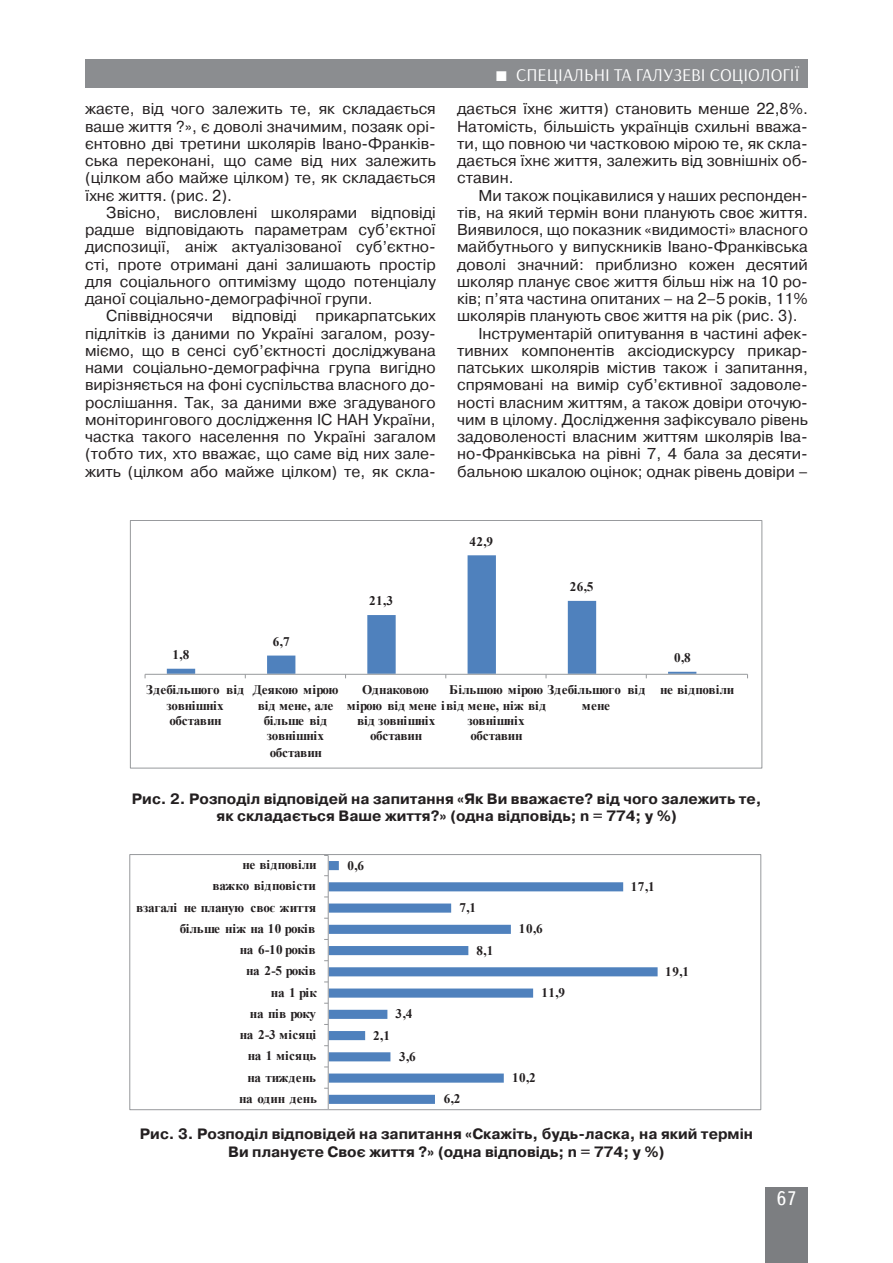
<style>
.page{position:relative;width:893px;height:1263px;background:#fff}
.page>*{position:absolute;margin:0;border:0;box-sizing:border-box;transform-origin:0 0}
.t1{font:19.5px "Ukrainian Text";color:#fff}
.t2{font:18px "Arsenal";color:#fff}
.Текст_основной{font:15.75px/17.2px "Pragmatica C";color:#231f20;text-align:justify}
.Рисунок_подпись{font:700 15px/17.2px "Pragmatica C";color:#231f20;text-align:center}
.t3{font:700 13.2px/15.8px "Times New Roman";letter-spacing:-.015em;color:#231f20;text-align:center}
.t4{font:700 13.2px "Times New Roman";letter-spacing:-.04em;color:#231f20}
.t5{font:700 13.2px "Times New Roman";letter-spacing:.01em;color:#231f20}
.t6{font:700 13.2px "Times New Roman";letter-spacing:.005em;color:#231f20}
.t7{font:700 13.2px/15.1px "Times New Roman";letter-spacing:-.035em;color:#231f20}
</style>
<div class="page">
<div style="left:765px;top:1187px;width:43px;height:76px;background:#7c7e81"></div>
<div style="left:85px;top:60px;width:723px;height:28px;background:#8b8d90"></div>
<svg style="left:130px;top:521px;width:632px;height:248px"></svg>
<svg style="left:129px;top:855px;width:632px;height:255px"></svg>
<p class="Текст_основной" style="left:85px;top:100px;width:352px">жаєте, від чого залежить те, як складається ваше життя ?», є доволі значимим, позаяк орі&shy;єнтовно дві третини школярів Івано-Франків&shy;ська переконані, що саме від них залежить (цілком або майже цілком) те, як складається їхнє життя. (рис. 2).</p>
<p class="Текст_основной" style="left:85px;top:204px;width:352px;text-indent:21px">Звісно, висловлені школярами відповіді радше відповідають параметрам суб’єктної диспозиції, аніж актуалізованої суб’єктно&shy;сті, проте отримані дані залишають простір для соціального оптимізму щодо потенціалу даної соціально-демографічної групи.</p>
<p class="Текст_основной" style="left:85px;top:307px;width:352px;text-indent:21px">Співвідносячи відповіді прикарпатських підлітків із даними по Україні загалом, розу&shy;міємо, що в сенсі суб’єктності досліджувана нами соціально-демографічна група вигідно вирізняється на фоні суспільства власного до&shy;рослішання. Так, за даними вже згадуваного моніторингового дослідження ІС НАН України, частка такого населення по Україні загалом (тобто тих, хто вважає, що саме від них зале&shy;жить (цілком або майже цілком) те, як скла-</p>
<p class="t2" style="left:516px;top:64px;width:285px">СПЕЦІАЛЬНІ ТА ГАЛУЗЕВІ СОЦІОЛОГІЇ</p>
<p class="t2" style="left:568px;top:64px;width:139px">ТЕОР Я ТА ІСТОРІЯ</p>
<p class="Текст_основной" style="left:457px;top:100px;width:352px">дається їхнє життя) становить менше 22,8%.<br>Натомість, більшість українців схильні вважа&shy;ти, що повною чи частковою мірою те, як скла&shy;дається їхнє життя, залежить від зовнішніх об&shy;ставин.</p>
<p class="Текст_основной" style="left:457px;top:187px;width:352px;text-indent:21px">Ми також поцікавилися у наших респонден&shy;тів, на який термін вони планують своє життя.<br>Виявилося, що показник «видимості» власного майбутнього у випускників Івано-Франківська доволі значний: приблизно кожен десятий школяр планує своє життя більш ніж на 10 ро&shy;ків; п’ята частина опитаних – на 2–5 років, 11% школярів планують своє життя на рік (рис. 3).</p>
<p class="Текст_основной" style="left:457px;top:325px;width:352px;text-indent:21px">Інструментарій опитування в частині афек&shy;тивних компонентів аксіодискурсу прикар&shy;патських школярів містив також і запитання, спрямовані на вимір суб’єктивної задоволе&shy;ності власним життям, а також довіри оточую&shy;чим в цілому. Дослідження зафіксувало рівень задоволеності власним життям школярів Іва&shy;но-Франківська на рівні 7, 4 бала за десяти&shy;бальною шкалою оцінок; однак рівень довіри –</p>
<p class="t3" style="left:173px;top:646px;width:18px">1,8</p>
<p class="t3" style="left:273px;top:633px;width:18px">6,7</p>
<p class="t3" style="left:369px;top:593px;width:25px">21,3</p>
<p class="t3" style="left:469px;top:533px;width:25px">42,9</p>
<p class="t3" style="left:570px;top:578px;width:25px">26,5</p>
<p class="t3" style="left:674px;top:649px;width:18px">0,8</p>
<p class="t3" style="left:146px;top:681px;width:99px">Здебiльшого вiд зовнiшнiх обставин</p>
<p class="t3" style="left:253px;top:681px;width:87px">Деякою мiрою вiд мене, але бiльше вiд зовнiшнiх обставин</p>
<p class="t4" style="left:362px;top:680px;width:68px">Однаковою</p>
<p class="t5" style="left:449px;top:680px;width:198px">Бiльшою мiрою Здебiльшого вiд</p>
<p class="t7" style="left:467px;top:713px;width:59px">зовнiшнiх обставин</p>
<p class="t5" style="left:347px;top:696px;width:201px">мiрою вiд мене iвiд мене, нiж вiд</p>
<p class="t3" style="left:357px;top:712px;width:80px">вiд зовнiшнiх</p>
<p class="t4" style="left:370px;top:726px;width:54px">обставин</p>
<p class="t3" style="left:582px;top:697px;width:30px">мене</p>
<p class="t3" style="left:660px;top:681px;width:76px">не відповіли</p>
<p class="Рисунок_подпись" style="left:132px;top:791px;width:631px">Рис. 2. Розподіл відповідей на запитання «Як Ви вважаєте? від чого залежить те, як складається Ваше життя?» (одна відповідь; n = 774; у %)</p>
<p class="t3" style="left:242px;top:856px;width:76px">не відповіли</p>
<p class="t3" style="left:347px;top:857px;width:18px">0,6</p>
<p class="t3" style="left:212px;top:878px;width:105px">важко відповісти</p>
<p class="t3" style="left:631px;top:878px;width:25px">17,1</p>
<p class="t3" style="left:136px;top:899px;width:182px">взагалі не планую своє життя</p>
<p class="t3" style="left:459px;top:899px;width:18px">7,1</p>
<p class="t4" style="left:180px;top:919px;width:137px">більше ніж на 10 років</p>
<p class="t3" style="left:519px;top:920px;width:25px">10,6</p>
<p class="t4" style="left:240px;top:940px;width:77px">на 6-10 років</p>
<p class="t3" style="left:477px;top:942px;width:18px">8,1</p>
<p class="t3" style="left:246px;top:963px;width:71px">на 2-5 років</p>
<p class="t3" style="left:665px;top:963px;width:25px">19,1</p>
<p class="t3" style="left:271px;top:984px;width:48px">на 1 рік</p>
<p class="t3" style="left:541px;top:984px;width:25px">11,9</p>
<p class="t4" style="left:250px;top:1004px;width:68px">на пів року</p>
<p class="t3" style="left:396px;top:1005px;width:18px">3,4</p>
<p class="t6" style="left:240px;top:1025px;width:78px">на 2-3 місяці</p>
<p class="t3" style="left:373px;top:1027px;width:18px">2,1</p>
<p class="t6" style="left:248px;top:1046px;width:70px">на 1 місяць</p>
<p class="t3" style="left:399px;top:1048px;width:18px">3,6</p>
<p class="t3" style="left:247px;top:1069px;width:70px">на тиждень</p>
<p class="t3" style="left:512px;top:1069px;width:25px">10,2</p>
<p class="t4" style="left:239px;top:1089px;width:79px">на один день</p>
<p class="t3" style="left:444px;top:1090px;width:18px">6,2</p>
<p class="Рисунок_подпись" style="left:140px;top:1126px;width:615px">Рис. 3. Розподіл відповідей на запитання «Скажіть, будь-ласка, на який термін<br>Ви плануєте Своє життя ?» (одна відповідь; n = 774; у %)</p>
<p class="t1" style="left:776px;top:1188px;width:22px">67</p>
</div>
